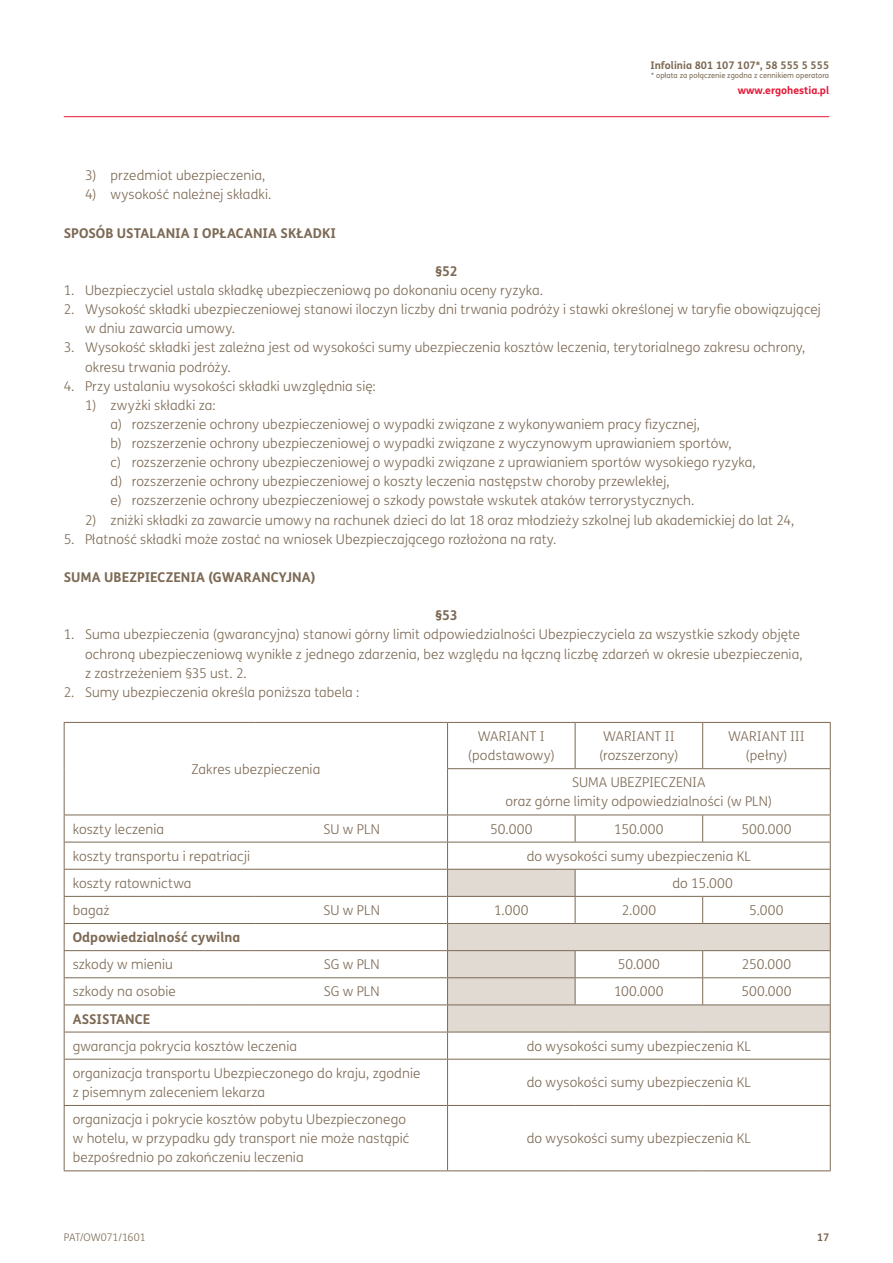
<style>
.page{position:relative;width:893px;height:1263px;background:#fff}
.page>*{position:absolute;margin:0;border:0;box-sizing:border-box;transform-origin:0 0}
.t1{font:300 13.5px/19.2px "FS Me";letter-spacing:.005em;color:#7c6954}
.t2{font:700 13.5px "FS Me";letter-spacing:.005em;color:#7c6954}
.t3{font:700 10.5px "FS Me";color:#7c6954}
.t4{font:700 10.5px "FS Me";color:#e51836}
.t5{font:300 10.5px "FS Me";letter-spacing:-.015em;color:#7c6954}
.t6{font:7.5px "FS Me";color:#7c6954}
</style>
<div class="page">
<div style="left:58px;top:109px;width:779px;height:17px;background:#231f20;opacity:.1"></div>
<hr style="left:64px;top:116px;width:765px;height:1px;background:#e51836">
<hr style="left:64px;top:722px;width:192px;height:1px;background:#7c6954">
<hr style="left:64px;top:723px;width:1px;height:46px;background:#7c6954">
<hr style="left:256px;top:722px;width:192px;height:1px;background:#7c6954">
<hr style="left:448px;top:722px;width:127px;height:1px;background:#7c6954">
<hr style="left:447px;top:723px;width:1px;height:45px;background:#7c6954">
<hr style="left:575px;top:722px;width:128px;height:1px;background:#7c6954">
<hr style="left:575px;top:723px;width:1px;height:45px;background:#7c6954">
<hr style="left:703px;top:722px;width:128px;height:1px;background:#7c6954">
<hr style="left:702px;top:723px;width:1px;height:45px;background:#7c6954">
<hr style="left:830px;top:723px;width:1px;height:45px;background:#7c6954">
<hr style="left:64px;top:769px;width:1px;height:45px;background:#7c6954">
<hr style="left:447px;top:768px;width:128px;height:1px;background:#7c6954">
<hr style="left:447px;top:769px;width:1px;height:45px;background:#7c6954">
<hr style="left:575px;top:768px;width:128px;height:1px;background:#7c6954">
<hr style="left:703px;top:768px;width:128px;height:1px;background:#7c6954">
<hr style="left:830px;top:769px;width:1px;height:45px;background:#7c6954">
<hr style="left:64px;top:814px;width:192px;height:1px;background:#7c6954">
<hr style="left:256px;top:814px;width:192px;height:1px;background:#7c6954">
<hr style="left:448px;top:814px;width:127px;height:1px;background:#7c6954">
<hr style="left:575px;top:814px;width:128px;height:1px;background:#7c6954">
<hr style="left:703px;top:814px;width:128px;height:1px;background:#7c6954">
<hr style="left:64px;top:842px;width:192px;height:1px;background:#7c6954">
<hr style="left:256px;top:842px;width:192px;height:1px;background:#7c6954">
<hr style="left:64px;top:869px;width:192px;height:1px;background:#7c6954">
<hr style="left:256px;top:869px;width:192px;height:1px;background:#7c6954">
<hr style="left:64px;top:896px;width:192px;height:1px;background:#7c6954">
<hr style="left:256px;top:896px;width:192px;height:1px;background:#7c6954">
<hr style="left:64px;top:923px;width:192px;height:1px;background:#7c6954">
<hr style="left:256px;top:923px;width:192px;height:1px;background:#7c6954">
<hr style="left:64px;top:950px;width:192px;height:1px;background:#7c6954">
<hr style="left:256px;top:950px;width:192px;height:1px;background:#7c6954">
<hr style="left:64px;top:977px;width:192px;height:1px;background:#7c6954">
<hr style="left:256px;top:977px;width:192px;height:1px;background:#7c6954">
<hr style="left:64px;top:1004px;width:192px;height:1px;background:#7c6954">
<hr style="left:256px;top:1004px;width:192px;height:1px;background:#7c6954">
<hr style="left:64px;top:1032px;width:192px;height:1px;background:#7c6954">
<svg style="left:64px;top:815px;width:1px;height:244px"></svg>
<hr style="left:256px;top:1032px;width:192px;height:1px;background:#7c6954">
<hr style="left:64px;top:1059px;width:192px;height:1px;background:#7c6954">
<hr style="left:64px;top:1059px;width:1px;height:46px;background:#7c6954">
<hr style="left:256px;top:1059px;width:192px;height:1px;background:#7c6954">
<hr style="left:448px;top:1059px;width:127px;height:1px;background:#7c6954">
<hr style="left:447px;top:1059px;width:1px;height:46px;background:#7c6954">
<hr style="left:575px;top:1059px;width:128px;height:1px;background:#7c6954">
<hr style="left:703px;top:1059px;width:128px;height:1px;background:#7c6954">
<hr style="left:830px;top:1059px;width:1px;height:46px;background:#7c6954">
<hr style="left:64px;top:1105px;width:192px;height:1px;background:#7c6954">
<hr style="left:64px;top:1106px;width:1px;height:64px;background:#7c6954">
<hr style="left:256px;top:1105px;width:192px;height:1px;background:#7c6954">
<hr style="left:448px;top:1105px;width:127px;height:1px;background:#7c6954">
<hr style="left:447px;top:1106px;width:1px;height:64px;background:#7c6954">
<hr style="left:575px;top:1105px;width:128px;height:1px;background:#7c6954">
<hr style="left:703px;top:1105px;width:128px;height:1px;background:#7c6954">
<hr style="left:830px;top:1106px;width:1px;height:64px;background:#7c6954">
<hr style="left:64px;top:1170px;width:192px;height:1px;background:#7c6954">
<hr style="left:256px;top:1170px;width:192px;height:1px;background:#7c6954">
<hr style="left:448px;top:1170px;width:127px;height:1px;background:#7c6954">
<hr style="left:575px;top:1170px;width:128px;height:1px;background:#7c6954">
<hr style="left:703px;top:1170px;width:128px;height:1px;background:#7c6954">
<svg style="left:447px;top:815px;width:384px;height:244px"></svg>
<hr style="left:448px;top:896px;width:127px;height:1px;background:#7c6954">
<p class="t1" style="left:85px;top:166px;width:182px">3) przedmiot ubezpieczenia,</p>
<p class="t1" style="left:85px;top:185px;width:188px">4) wysokość należnej składki.</p>
<p class="t2" style="left:64px;top:222px;width:274px">SPOSÓB USTALANIA I OPŁACANIA SKŁADKI</p>
<p class="t3" style="left:650px;top:57px;width:180px">Infolinia 801 107 107*, 58 555 5 555</p>
<p class="t6" style="left:651px;top:70px;width:179px">* opłata za połączenie zgodna z cennikiem operatora</p>
<p class="t4" style="left:738px;top:82px;width:93px">www.ergohestia.pl</p>
<p class="t2" style="left:435px;top:261px;width:24px">§52</p>
<p class="t1" style="left:64px;top:280px;width:481px">1. Ubezpieczyciel ustala składkę ubezpieczeniową po dokonaniu oceny ryzyka.</p>
<p class="t1" style="left:85px;top:299px;width:737px;text-indent:-21px">2. Wysokość składki ubezpieczeniowej stanowi iloczyn liczby dni trwania podróży i stawki określonej w taryfie obowiązującej w dniu zawarcia umowy.</p>
<p class="t1" style="left:85px;top:338px;width:722px;text-indent:-21px">3. Wysokość składki jest zależna jest od wysokości sumy ubezpieczenia kosztów leczenia, terytorialnego zakresu ochrony, okresu trwania podróży.</p>
<p class="t1" style="left:64px;top:376px;width:314px">4. Przy ustalaniu wysokości składki uwzględnia się:</p>
<p class="t1" style="left:111px;top:395px;width:647px;text-indent:-26px">1) zwyżki składki za:<br>a) rozszerzenie ochrony ubezpieczeniowej o wypadki związane z wykonywaniem pracy fizycznej,<br>b) rozszerzenie ochrony ubezpieczeniowej o wypadki związane z wyczynowym uprawianiem sportów,<br>c) rozszerzenie ochrony ubezpieczeniowej o wypadki związane z uprawianiem sportów wysokiego ryzyka, d) rozszerzenie ochrony ubezpieczeniowej o koszty leczenia następstw choroby przewlekłej,<br>e) rozszerzenie ochrony ubezpieczeniowej o szkody powstałe wskutek ataków terrorystycznych.</p>
<p class="t1" style="left:85px;top:510px;width:711px">2) zniżki składki za zawarcie umowy na rachunek dzieci do lat 18 oraz młodzieży szkolnej lub akademickiej do lat 24,</p>
<p class="t1" style="left:64px;top:529px;width:494px">5. Płatność składki może zostać na wniosek Ubezpieczającego rozłożona na raty.</p>
<p class="t2" style="left:64px;top:567px;width:253px">SUMA UBEZPIECZENIA (GWARANCYJNA)</p>
<p class="t2" style="left:435px;top:605px;width:24px">§53</p>
<p class="t1" style="left:85px;top:625px;width:719px;text-indent:-21px">1. Suma ubezpieczenia (gwarancyjna) stanowi górny limit odpowiedzialności Ubezpieczyciela za wszystkie szkody objęte ochroną ubezpieczeniową wynikłe z jednego zdarzenia, bez względu na łączną liczbę zdarzeń w okresie ubezpieczenia, z zastrzeżeniem §35 ust. 2.</p>
<p class="t1" style="left:64px;top:682px;width:297px">2. Sumy ubezpieczenia określa poniższa tabela :</p>
<p class="t1" style="left:191px;top:759px;width:130px">Zakres ubezpieczenia</p>
<p class="t1" style="left:468px;top:726px;width:89px;text-align:center">WARIANT I (podstawowy)</p>
<p class="t1" style="left:599px;top:726px;width:81px">WARIANT II (rozszerzony)</p>
<p class="t1" style="left:728px;top:726px;width:78px;text-align:center">WARIANT III (pełny)</p>
<p class="t1" style="left:505px;top:773px;width:268px;text-align:center">SUMA UBEZPIECZENIA<br>oraz górne limity odpowiedzialności (w PLN)</p>
<p class="t1" style="left:73px;top:819px;width:93px">koszty leczenia</p>
<p class="t1" style="left:323px;top:819px;width:58px">SU w PLN</p>
<p class="t1" style="left:490px;top:819px;width:44px">50.000</p>
<p class="t1" style="left:614px;top:819px;width:51px">150.000</p>
<p class="t1" style="left:741px;top:819px;width:52px">500.000</p>
<p class="t1" style="left:73px;top:846px;width:179px">koszty transportu i repatriacji</p>
<p class="t1" style="left:527px;top:846px;width:226px">do wysokości sumy ubezpieczenia KL</p>
<p class="t1" style="left:73px;top:873px;width:120px">koszty ratownictwa</p>
<p class="t1" style="left:672px;top:873px;width:62px">do 15.000</p>
<p class="t1" style="left:73px;top:900px;width:38px">bagaż</p>
<p class="t1" style="left:323px;top:900px;width:58px">SU w PLN</p>
<p class="t1" style="left:494px;top:900px;width:36px">1.000</p>
<p class="t1" style="left:622px;top:900px;width:36px">2.000</p>
<p class="t1" style="left:749px;top:900px;width:36px">5.000</p>
<p class="t2" style="left:73px;top:927px;width:169px">Odpowiedzialność cywilna</p>
<p class="t1" style="left:73px;top:954px;width:102px">szkody w mieniu</p>
<p class="t1" style="left:324px;top:954px;width:58px">SG w PLN</p>
<p class="t1" style="left:618px;top:954px;width:44px">50.000</p>
<p class="t1" style="left:742px;top:954px;width:51px">250.000</p>
<p class="t1" style="left:73px;top:982px;width:105px">szkody na osobie</p>
<p class="t1" style="left:324px;top:982px;width:58px">SG w PLN</p>
<p class="t1" style="left:614px;top:982px;width:51px">100.000</p>
<p class="t1" style="left:741px;top:982px;width:52px">500.000</p>
<p class="t2" style="left:73px;top:1008px;width:79px">ASSISTANCE</p>
<p class="t1" style="left:73px;top:1036px;width:226px">gwarancja pokrycia kosztów leczenia</p>
<p class="t1" style="left:527px;top:1036px;width:226px">do wysokości sumy ubezpieczenia KL</p>
<p class="t1" style="left:73px;top:1063px;width:349px">organizacja transportu Ubezpieczonego do kraju, zgodnie z pisemnym zaleceniem lekarza</p>
<p class="t1" style="left:527px;top:1073px;width:226px">do wysokości sumy ubezpieczenia KL</p>
<p class="t1" style="left:73px;top:1109px;width:338px">organizacja i pokrycie kosztów pobytu Ubezpieczonego w hotelu, w przypadku gdy transport nie może nastąpić bezpośrednio po zakończeniu leczenia</p>
<p class="t1" style="left:527px;top:1128px;width:226px">do wysokości sumy ubezpieczenia KL</p>
<p class="t5" style="left:64px;top:1230px;width:83px">PAT/OW071/1601</p>
<p class="t3" style="left:817px;top:1229px;width:13px">17</p>
</div>
